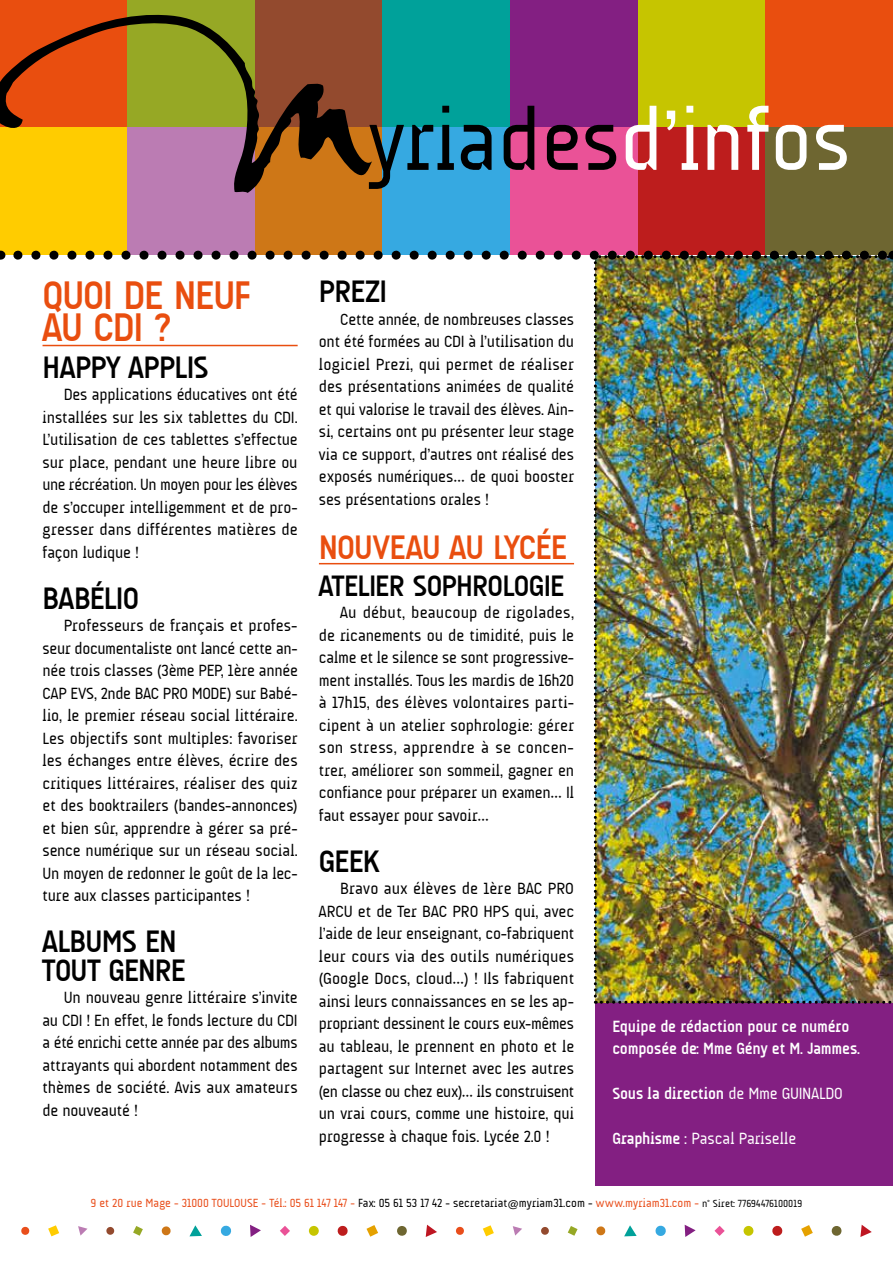
<style>
.page{position:relative;width:893px;height:1263px;background:#fff}
.page>*{position:absolute;margin:0;border:0;box-sizing:border-box;transform-origin:0 0}
.t1{font:87px "A Udimat";color:#000}
.t2{font:700 40.5px/31.5px "A Udimat";letter-spacing:-.03em;color:#e94e0f}
.t3{font:700 34.5px "A Udimat";letter-spacing:-.02em;color:#e94e0f}
.t4{font:700 31.5px/28.5px "A Udimat";letter-spacing:-.025em;color:#000}
.t5{font:700 31.5px "A Udimat";letter-spacing:-.005em;color:#000}
.t6{font:700 30px "A Udimat";letter-spacing:-.025em;color:#000}
.t7{font:16.5px/22.5px "A Udimat";letter-spacing:-.005em;color:#000;text-align:justify}
.t8{font:700 16.5px/22.5px "A Udimat";letter-spacing:-.005em;color:#fff}
.t9{font:16.5px "A Udimat";letter-spacing:-.005em;color:#fff}
.t10{font:12px "A Udimat";letter-spacing:.01em;color:#e94e1b}
.s1{color:#fff}
.s2{font-weight:400}
.s3{font-weight:700}
.s4{color:#000}
.s5{font-family:"Helvetica";color:#000}
.s6{font-size:10.5px;color:#000}
</style>
<div class="page">
<div style="left:595px;top:1002px;width:298px;height:183px;background:#831f82"></div>
<div style="left:0;top:0;width:128px;height:128px;background:#e94e0f"></div>
<div style="left:128px;top:0;width:127px;height:128px;background:#96a825"></div>
<div style="left:255px;top:0;width:128px;height:128px;background:#934a2e"></div>
<div style="left:383px;top:0;width:127px;height:128px;background:#00a19a"></div>
<div style="left:510px;top:0;width:128px;height:128px;background:#831f82"></div>
<div style="left:638px;top:0;width:127px;height:128px;background:#c6c500"></div>
<div style="left:765px;top:0;width:128px;height:128px;background:#e94e0f"></div>
<div style="left:0;top:128px;width:128px;height:127px;background:#fc0"></div>
<div style="left:128px;top:128px;width:127px;height:127px;background:#bb7cb3"></div>
<div style="left:255px;top:128px;width:128px;height:127px;background:#ce7717"></div>
<div style="left:383px;top:128px;width:127px;height:127px;background:#36a9e1"></div>
<div style="left:510px;top:128px;width:128px;height:127px;background:#ea5297"></div>
<div style="left:638px;top:128px;width:127px;height:127px;background:#bd1d1d"></div>
<div style="left:765px;top:128px;width:128px;height:127px;background:#6e6631"></div>
<svg style="left:801px;top:1225px;width:12px;height:12px"></svg>
<svg style="left:714px;top:1226px;width:11px;height:10px"></svg>
<svg style="left:568px;top:1226px;width:9px;height:10px"></svg>
<svg style="left:624px;top:1225px;width:13px;height:11px"></svg>
<svg style="left:860px;top:1225px;width:12px;height:12px"></svg>
<svg style="left:772px;top:1225px;width:11px;height:11px"></svg>
<svg style="left:831px;top:1226px;width:11px;height:10px"></svg>
<svg style="left:655px;top:1225px;width:11px;height:11px"></svg>
<div style="left:743px;top:1226px;width:11px;height:10px;background:#c6c500;border-radius:50%"></div>
<svg style="left:596px;top:1226px;width:10px;height:10px"></svg>
<svg style="left:456px;top:1226px;width:8px;height:9px"></svg>
<svg style="left:541px;top:1226px;width:8px;height:9px"></svg>
<svg style="left:483px;top:1225px;width:11px;height:11px"></svg>
<svg style="left:685px;top:1225px;width:11px;height:12px"></svg>
<svg style="left:513px;top:1226px;width:9px;height:9px"></svg>
<svg style="left:366px;top:1225px;width:12px;height:12px"></svg>
<svg style="left:280px;top:1226px;width:10px;height:10px"></svg>
<svg style="left:133px;top:1226px;width:10px;height:10px"></svg>
<svg style="left:189px;top:1225px;width:13px;height:11px"></svg>
<svg style="left:426px;top:1225px;width:11px;height:12px"></svg>
<svg style="left:337px;top:1225px;width:11px;height:11px"></svg>
<svg style="left:397px;top:1226px;width:10px;height:10px"></svg>
<svg style="left:220px;top:1225px;width:12px;height:11px"></svg>
<div style="left:309px;top:1226px;width:10px;height:10px;background:#c6c500;border-radius:50%"></div>
<svg style="left:161px;top:1226px;width:10px;height:10px"></svg>
<svg style="left:21px;top:1226px;width:9px;height:9px"></svg>
<svg style="left:106px;top:1226px;width:8px;height:9px"></svg>
<svg style="left:48px;top:1225px;width:11px;height:11px"></svg>
<svg style="left:250px;top:1225px;width:11px;height:12px"></svg>
<svg style="left:78px;top:1226px;width:9px;height:9px"></svg>
<svg style="left:0;top:12px;width:372px;height:181px"></svg>
<img style="left:18px;top:251px;width:875px;height:753px">
<hr style="left:43px;top:345px;width:255px;height:1px;background:#e94e0f">
<hr style="left:319px;top:563px;width:255px;height:1px;background:#e94e0f">
<h1 class="t1" style="left:368px;top:91px;width:484px">yriades<span class="s1">d’infos</span></h1>
<h2 class="t2" style="left:43px;top:279px;width:210px">QUOI DE NEUF<br>AU CDI ?</h2>
<h3 class="t5" style="left:43px;top:349px;width:168px">HAPPY APPLIS</h3>
<p class="t7" style="left:43px;top:383px;width:257px;text-indent:21px">Des applications éducatives ont été installées sur les six tablettes du CDI.<br>L’utilisation de ces tablettes s’effectue sur place, pendant une heure libre ou une récréation. Un moyen pour les élèves de s’occuper intelligemment et de pro&shy;gresser dans différentes matières de façon ludique !</p>
<h3 class="t4" style="left:43px;top:583px;width:98px">BABÉLIO</h3>
<p class="t7" style="left:43px;top:614px;width:257px;text-indent:21px">Professeurs de français et profes&shy;seur documentaliste ont lancé cette an&shy;née trois classes (3ème PEP, 1ère année CAP EVS, 2nde BAC PRO MODE) sur Babé&shy;lio, le premier réseau social littéraire.<br>Les objectifs sont multiples : favoriser les échanges entre élèves, écrire des critiques littéraires, réaliser des quiz et des booktrailers (bandes-annonces) et bien sûr, apprendre à gérer sa pré&shy;sence numérique sur un réseau social.<br>Un moyen de redonner le goût de la lec&shy;ture aux classes participantes !</p>
<h3 class="t4" style="left:43px;top:927px;width:145px">ALBUMS EN<br>TOUT GENRE</h3>
<p class="t7" style="left:43px;top:986px;width:257px;text-indent:21px">Un nouveau genre littéraire s’invite au CDI ! En effet, le fonds lecture du CDI a été enrichi cette année par des albums attrayants qui abordent notamment des thèmes de société. Avis aux amateurs de nouveauté !</p>
<h3 class="t4" style="left:319px;top:277px;width:70px">PREZI</h3>
<p class="t7" style="left:319px;top:308px;width:257px;text-indent:21px">Cette année, de nombreuses classes ont été formées au CDI à l’utilisation du logiciel Prezi, qui permet de réaliser des présentations animées de qualité et qui valorise le travail des élèves. Ain&shy;si, certains ont pu présenter leur stage via ce support, d’autres ont réalisé des exposés numériques… de quoi booster ses présentations orales !</p>
<h3 class="t3" style="left:319px;top:527px;width:250px">NOUVEAU AU LYCÉE</h3>
<h3 class="t6" style="left:319px;top:568px;width:247px">ATELIER SOPHROLOGIE</h3>
<p class="t7" style="left:319px;top:601px;width:257px;text-indent:21px">Au début, beaucoup de rigolades, de ricanements ou de timidité, puis le calme et le silence se sont progressive&shy;ment installés. Tous les mardis de 16h20 à 17h15, des élèves volontaires parti&shy;cipent à un atelier sophrologie : gérer son stress, apprendre à se concen&shy;trer, améliorer son sommeil, gagner en confiance pour préparer un examen… Il faut essayer pour savoir…</p>
<h3 class="t4" style="left:319px;top:846px;width:62px">GEEK</h3>
<p class="t7" style="left:319px;top:877px;width:257px;text-indent:21px">Bravo aux élèves de 1ère BAC PRO ARCU et de Ter BAC PRO HPS qui, avec l’aide de leur enseignant, co-fabriquent leur cours via des outils numériques (Google Docs, cloud…) ! Ils fabriquent ainsi leurs connaissances en se les ap&shy;propriant : dessinent le cours eux-mêmes au tableau, le prennent en photo et le partagent sur Internet avec les autres (en classe ou chez eux)… ils construisent un vrai cours, comme une histoire, qui progresse à chaque fois. Lycée 2.0 !</p>
<p class="t8" style="left:612px;top:1015px;width:249px">Equipe de rédaction pour ce numéro composée de : Mme Gény et M. Jammes.</p>
<p class="t8" style="left:612px;top:1082px;width:232px">Sous la direction <span class="s2">de Mme GUINALDO</span></p>
<p class="t9" style="left:612px;top:1129px;width:185px"><span class="s3">Graphisme</span> : Pascal Pariselle</p>
<p class="t10" style="left:91px;top:1196px;width:713px">9 et 20 rue Mage - 31000 TOULOUSE - Tél. : 05 61 147 147 - <span class="s4">Fax : 05 61 53 17 42 - secretariat</span><span class="s5">@</span><span class="s4">myriam31.com -</span> www.myriam31.com - <span class="s6">n° Siret : 77694476100019</span></p>
</div>
